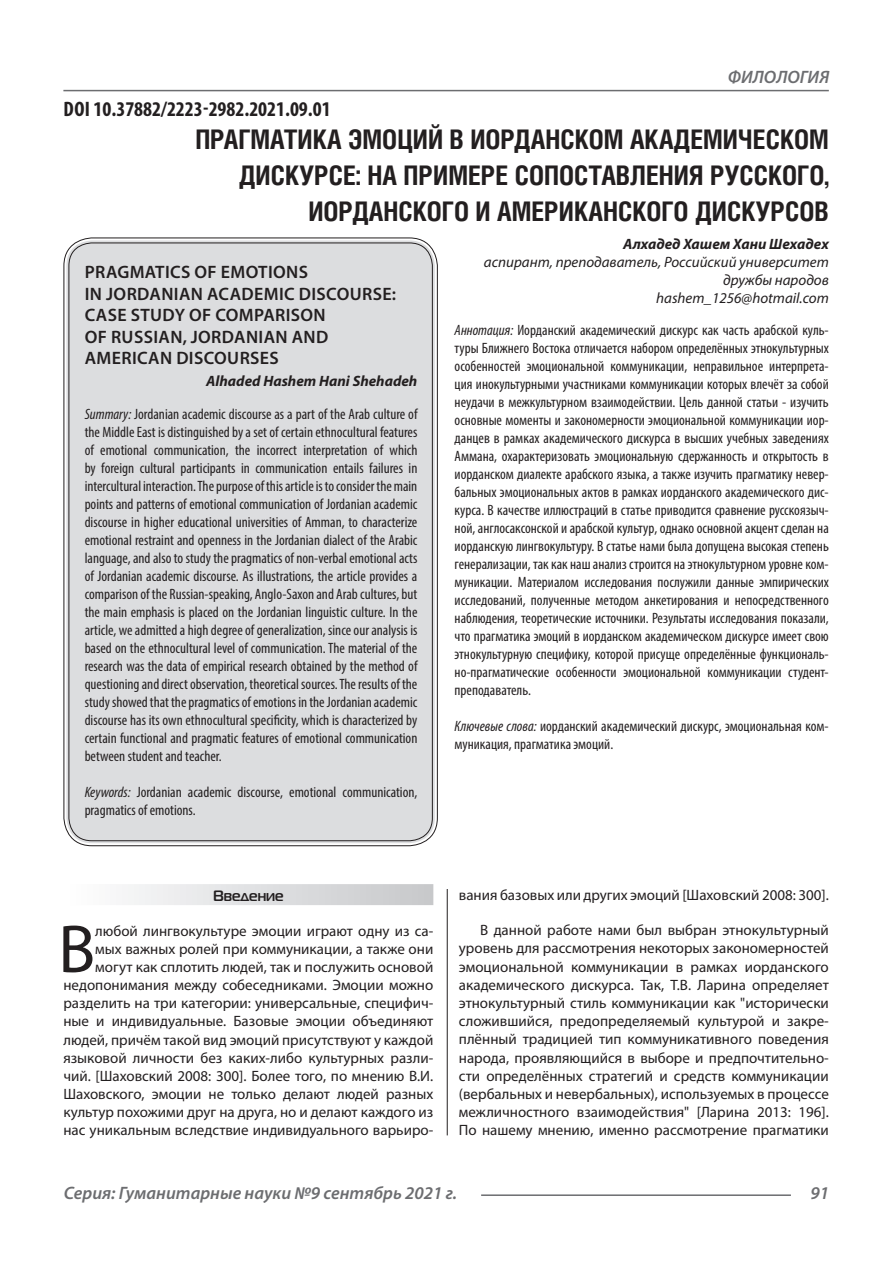
<style>
.page{position:relative;width:893px;height:1263px;background:#fff}
.page>*{position:absolute;margin:0;border:0;box-sizing:border-box;transform-origin:0 0}
.Статья_текст_первый{font:68.4px "Myriad Pro";color:#231f20}
.Статья_название{font:700 27px/36px "Helios Cond C";color:#231f20;text-align:right}
.ДОИ{font:700 condensed 21px "Myriad Pro";color:#231f20}
.Статья_название_англ{font:600 18px/21.6px "Myriad Pro";letter-spacing:.02em;color:#231f20}
.t1{font:italic 600 18px "Myriad Pro";color:#6c6d70}
.Статья_аннотация_тек{font:condensed 15px/18px "Myriad Pro";color:#231f20;text-align:justify}
.Статья_аннотация_анг{font:condensed 15px/18px "Myriad Pro";color:#231f20;text-align:justify}
.Статья_текст_первый-2{font:15px/18.1px "Myriad Pro";color:#231f20;text-align:right}
.Статья_текст{font:15px/18.1px "Myriad Pro";color:#231f20;text-align:justify}
.Статья_автор_инфо{font:italic 15px/18px "Myriad Pro";color:#231f20;text-align:right}
.Статья_автор_англ{font:italic 700 15px "Myriad Pro";color:#231f20}
.Статья_автор_инфо-2{font:italic 700 15px "Myriad Pro";color:#231f20}
.Статья_подзаголовок{font:700 15px "Magistral C";color:#231f20}
.s1{font-style:italic}
</style>
<div class="page">
<hr style="left:447px;top:128px;width:1px;height:1007px;background:#231f20">
<hr style="left:63px;top:90px;width:766px;height:1px;background:#6c6d70">
<hr style="left:481px;top:1194px;width:310px;height:2px;background:#6c6d70">
<div style="left:443px;top:128px;width:10px;height:761px;background:#fff"></div>
<div style="left:66px;top:240px;width:369px;height:603px;background:#dcdddf;border-radius:26px"></div>
<div style="left:63px;top:884px;width:370px;height:21px;background:linear-gradient(to right,#fefeff,#c6c8ca)"></div>
<p class="ДОИ" style="left:64px;top:96px;width:269px">DOI 10.37882/2223-2982.2021.09.01</p>
<p class="t1" style="left:728px;top:66px;width:103px">ФИЛОЛОГИЯ</p>
<p class="Статья_название" style="left:195px;top:121px;width:635px">ПРАГМАТИКА ЭМОЦИЙ В ИОРДАНСКОМ АКАДЕМИЧЕСКОМ<br>ДИСКУРСЕ: НА ПРИМЕРЕ СОПОСТАВЛЕНИЯ РУССКОГО,<br>ИОРДАНСКОГО И АМЕРИКАНСКОГО ДИСКУРСОВ</p>
<p class="Статья_автор_инфо-2" style="left:623px;top:234px;width:207px">Алхадед Хашем Хани Шехадех</p>
<p class="Статья_автор_инфо" style="left:484px;top:252px;width:346px">аспирант, преподаватель, Российский университет дружбы народов</p>
<p class="Статья_автор_инфо" style="left:656px;top:288px;width:174px">hashem_1256@hotmail.com</p>
<p class="Статья_аннотация_тек" style="left:455px;top:321px;width:376px"><span class="s1">Аннотация:</span> Иорданский академический дискурс как часть арабской куль&shy;туры Ближнего Востока отличается набором определённых этнокультурных особенностей эмоциональной коммуникации, неправильное интерпрета&shy;ция инокультурными участниками коммуникации которых влечёт за собой неудачи в межкультурном взаимодействии. Цель данной статьи - изучить основные моменты и закономерности эмоциональной коммуникации иор&shy;данцев в рамках академического дискурса в высших учебных заведениях Аммана, охарактеризовать эмоциональную сдержанность и открытость в иорданском диалекте арабского языка, а также изучить прагматику невер&shy;бальных эмоциональных актов в рамках иорданского академического дис&shy;курса. В качестве иллюстраций в статье приводится сравнение русскоязыч&shy;ной, англосаксонской и арабской культур, однако основной акцент сделан на иорданскую лингвокультуру. В статье нами была допущена высокая степень генерализации, так как наш анализ строится на этнокультурном уровне ком&shy;муникации. Материалом исследования послужили данные эмпирических исследований, полученные методом анкетирования и непосредственного наблюдения, теоретические источники. Результаты исследования показали, что прагматика эмоций в иорданском академическом дискурсе имеет свою этнокультурную специфику, которой присуще определённые функциональ&shy;но-прагматические особенности эмоциональной коммуникации студент&shy;преподаватель.</p>
<p class="Статья_аннотация_тек" style="left:455px;top:717px;width:376px"><span class="s1">Ключевые слова:</span> иорданский академический дискурс, эмоциональная ком&shy;муникация, прагматика эмоций.</p>
<p class="Статья_название_англ" style="left:85px;top:261px;width:313px">PRAGMATICS OF EMOTIONS<br>IN JORDANIAN ACADEMIC DISCOURSE:<br>CASE STUDY OF COMPARISON<br>OF RUSSIAN, JORDANIAN AND<br>AMERICAN DISCOURSES</p>
<p class="Статья_автор_англ" style="left:206px;top:371px;width:213px">Alhaded Hashem Hani Shehadeh</p>
<p class="Статья_аннотация_анг" style="left:85px;top:405px;width:334px"><span class="s1">Summary:</span> Jordanian academic discourse as a part of the Arab culture of the Middle East is distinguished by a set of certain ethnocultural features of emotional communication, the incorrect interpretation of which by foreign cultural participants in communication entails failures in intercultural interaction. The purpose of this article is to consider the main points and patterns of emotional communication of Jordanian academic discourse in higher educational universities of Amman, to characterize emotional restraint and openness in the Jordanian dialect of the Arabic language, and also to study the pragmatics of non-verbal emotional acts of Jordanian academic discourse. As illustrations, the article provides a comparison of the Russian-speaking, Anglo-Saxon and Arab cultures, but the main emphasis is placed on the Jordanian linguistic culture. In the article, we admitted a high degree of generalization, since our analysis is based on the ethnocultural level of communication. The material of the research was the data of empirical research obtained by the method of questioning and direct observation, theoretical sources. The results of the study showed that the pragmatics of emotions in the Jordanian academic discourse has its own ethnocultural specificity, which is characterized by certain functional and pragmatic features of emotional communication between student and teacher.</p>
<p class="Статья_аннотация_анг" style="left:85px;top:783px;width:334px"><span class="s1">Keywords:</span> Jordanian academic discourse, emotional communication, pragmatics of emotions.</p>
<p class="Статья_подзаголовок" style="left:213px;top:887px;width:72px">Введение</p>
<p class="Статья_текст_первый-2" style="left:63px;top:922px;width:371px">любой лингвокультуре эмоции играют одну из са-<br>мых важных ролей при коммуникации, а также они могут как сплотить людей, так и послужить основой недопонимания между собеседниками. Эмоции можно разделить на три категории: универсальные, специфич&shy;ные и индивидуальные. Базовые эмоции объединяют людей, причём такой вид эмоций присутствуют у каждой языковой личности без каких-либо культурных разли&shy;чий. [Шаховский 2008: 300]. Более того, по мнению В.И.<br>Шаховского, эмоции не только делают людей разных культур похожими друг на друга, но и делают каждого из нас уникальным вследствие индивидуального варьиро-</p>
<p class="Статья_текст_первый" style="left:58px;top:907px;width:39px">В</p>
<p class="Статья_текст_первый-2" style="left:459px;top:886px;width:371px">вания базовых или других эмоций [Шаховский 2008: 300].</p>
<p class="Статья_текст" style="left:459px;top:921px;width:371px;text-indent:21px">В данной работе нами был выбран этнокультурный уровень для рассмотрения некоторых закономерностей эмоциональной коммуникации в рамках иорданского академического дискурса. Так, Т.В. Ларина определяет этнокультурный стиль коммуникации как "исторически сложившийся, предопределяемый культурой и закре&shy;плённый традицией тип коммуникативного поведения народа, проявляющийся в выборе и предпочтительно&shy;сти определённых стратегий и средств коммуникации (вербальных и невербальных), используемых в процессе межличностного взаимодействия" [Ларина 2013: 196].<br>По нашему мнению, именно рассмотрение прагматики</p>
<p class="t1" style="left:64px;top:1182px;width:395px">Серия: Гуманитарные науки №9 сентябрь 2021 г.</p>
<p class="t1" style="left:810px;top:1182px;width:20px">91</p>
</div>
